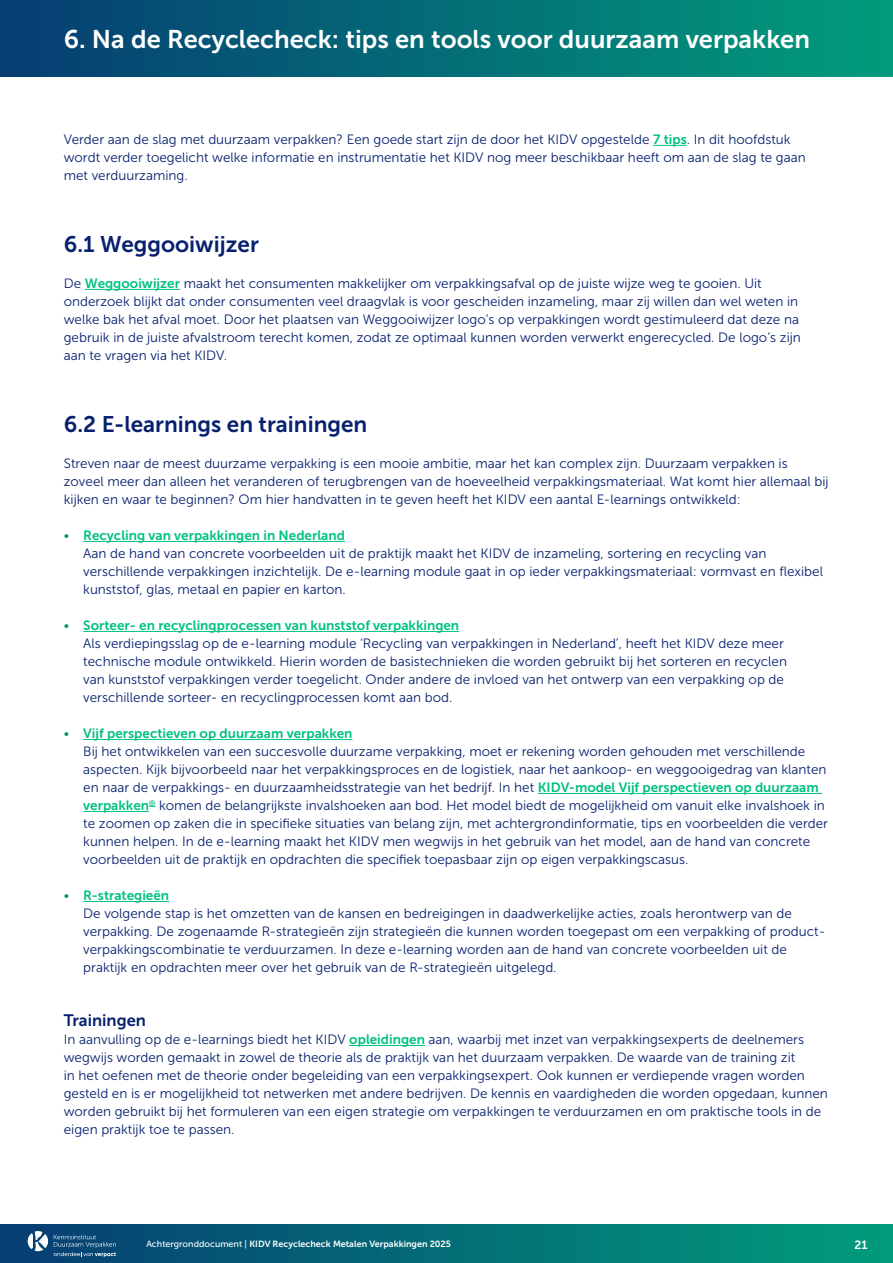
<style>
.page{position:relative;width:893px;height:1263px;background:#fff}
.page>*{position:absolute;margin:0;border:0;box-sizing:border-box;transform-origin:0 0}
.BODY{font:25.5px "Museo Sans 700";color:#fff}
.BODY-2{font:22.5px "Museo Sans 700";color:#07206f}
.BODY-3{font:16.5px "Museo Sans 700";color:#07206f}
.BODY-4{font:13.5px/18px "Museo Sans 300";color:#07206f}
.BODY-5{font:13.5px "Museo Sans 700";color:#01c180}
.t1{font:12px "Museo Sans 700";color:#fff}
.t2{font:9px "Museo Sans 700";color:#fff}
.s1{font-family:"Museo Sans 700";color:#01c180}
.s2{font-family:"Museo Sans 300";color:#02937a}
.s3{font-family:"Museo Sans 500"}
</style>
<div class="page">
<div style="left:0;top:1225px;width:893px;height:38px;background:linear-gradient(to right,#063d72,#029c7b)"></div>
<div style="left:0;top:0;width:893px;height:77px;background:linear-gradient(to right,#063d72,#029c7b)"></div>
<svg style="left:27px;top:1231px;width:89px;height:26px"></svg>
<hr style="left:653px;top:145px;width:34px;height:1px;background:#01c180">
<hr style="left:85px;top:289px;width:95px;height:1px;background:#01c180">
<hr style="left:83px;top:541px;width:262px;height:1px;background:#01c180">
<hr style="left:83px;top:631px;width:376px;height:1px;background:#01c180">
<hr style="left:83px;top:739px;width:269px;height:1px;background:#01c180">
<hr style="left:538px;top:793px;width:284px;height:1px;background:#01c180">
<hr style="left:83px;top:811px;width:66px;height:1px;background:#01c180">
<hr style="left:83px;top:901px;width:86px;height:1px;background:#01c180">
<hr style="left:349px;top:1045px;width:76px;height:1px;background:#01c180">
<p class="BODY" style="left:64px;top:25px;width:748px">6. Na de Recyclecheck: tips en tools voor duurzaam verpakken</p>
<p class="BODY-4" style="left:64px;top:130px;width:744px">Verder aan de slag met duurzaam verpakken? Een goede start zijn de door het KIDV opgestelde <span class="s1">7 tips</span>. In dit hoofdstuk wordt verder toegelicht welke informatie en instrumentatie het KIDV nog meer beschikbaar heeft om aan de slag te gaan met verduurzaming.</p>
<p class="BODY-2" style="left:64px;top:232px;width:197px">6.1 Weggooiwijzer</p>
<p class="BODY-4" style="left:64px;top:274px;width:739px">De <span class="s1">Weggooiwijzer</span> maakt het consumenten makkelijker om verpakkingsafval op de juiste wijze weg te gooien. Uit onderzoek blijkt dat onder consumenten veel draagvlak is voor gescheiden inzameling, maar zij willen dan wel weten in welke bak het afval moet. Door het plaatsen van Weggooiwijzer logo’s op verpakkingen wordt gestimuleerd dat deze na gebruik in de juiste afvalstroom terecht komen, zodat ze optimaal kunnen worden verwerkt engerecycled. De logo’s zijn aan te vragen via het KIDV.</p>
<p class="BODY-2" style="left:64px;top:412px;width:305px">6.2 E-learnings en trainingen</p>
<p class="BODY-4" style="left:64px;top:454px;width:766px">Streven naar de meest duurzame verpakking is een mooie ambitie, maar het kan complex zijn. Duurzaam verpakken is zoveel meer dan alleen het veranderen of terugbrengen van de hoeveelheid verpakkingsmateriaal. Wat komt hier allemaal bij kijken en waar te beginnen? Om hier handvatten in te geven heeft het KIDV een aantal E-learnings ontwikkeld:</p>
<p class="BODY-5" style="left:64px;top:528px;width:283px"><span class="s2">•</span> Recycling van verpakkingen in Nederland</p>
<p class="BODY-4" style="left:83px;top:544px;width:741px">Aan de hand van concrete voorbeelden uit de praktijk maakt het KIDV de inzameling, sortering en recycling van verschillende verpakkingen inzichtelijk. De e-learning module gaat in op ieder verpakkingsmateriaal: vormvast en flexibel kunststof, glas, metaal en papier en karton.</p>
<p class="BODY-5" style="left:64px;top:618px;width:397px"><span class="s2">•</span> Sorteer- en recyclingprocessen van kunststof verpakkingen</p>
<p class="BODY-4" style="left:83px;top:634px;width:705px">Als verdiepingsslag op de e-learning module ‘Recycling van verpakkingen in Nederland’, heeft het KIDV deze meer technische module ontwikkeld. Hierin worden de basistechnieken die worden gebruikt bij het sorteren en recyclen van kunststof verpakkingen verder toegelicht. Onder andere de invloed van het ontwerp van een verpakking op de verschillende sorteer- en recyclingprocessen komt aan bod.</p>
<p class="BODY-5" style="left:64px;top:726px;width:290px"><span class="s2">•</span> Vijf perspectieven op duurzaam verpakken</p>
<p class="BODY-4" style="left:83px;top:742px;width:746px">Bij het ontwikkelen van een succesvolle duurzame verpakking, moet er rekening worden gehouden met verschillende aspecten. Kijk bijvoorbeeld naar het verpakkingsproces en de logistiek, naar het aankoop- en weggooigedrag van klanten en naar de verpakkings- en duurzaamheidsstrategie van het bedrijf. In het <span class="s1">KIDV-model Vijf perspectieven op duurzaam verpakken</span><sup>®</sup> komen de belangrijkste invalshoeken aan bod. Het model biedt de mogelijkheid om vanuit elke invalshoek in te zoomen op zaken die in specifieke situaties van belang zijn, met achtergrondinformatie, tips en voorbeelden die verder kunnen helpen. In de e-learning maakt het KIDV men wegwijs in het gebruik van het model, aan de hand van concrete voorbeelden uit de praktijk en opdrachten die specifiek toepasbaar zijn op eigen verpakkingscasus.</p>
<p class="BODY-5" style="left:64px;top:888px;width:107px"><span class="s2">•</span> R-strategieën</p>
<p class="BODY-4" style="left:83px;top:904px;width:744px">De volgende stap is het omzetten van de kansen en bedreigingen in daadwerkelijke acties, zoals herontwerp van de verpakking. De zogenaamde R-strategieën zijn strategieën die kunnen worden toegepast om een verpakking of product&shy;verpakkingscombinatie te verduurzamen. In deze e-learning worden aan de hand van concrete voorbeelden uit de praktijk en opdrachten meer over het gebruik van de R-strategieën uitgelegd.</p>
<p class="BODY-3" style="left:64px;top:1011px;width:84px">Trainingen</p>
<p class="BODY-4" style="left:64px;top:1030px;width:766px">In aanvulling op de e-learnings biedt het KIDV <span class="s1">opleidingen</span> aan, waarbij met inzet van verpakkingsexperts de deelnemers wegwijs worden gemaakt in zowel de theorie als de praktijk van het duurzaam verpakken. De waarde van de training zit<br>in het oefenen met de theorie onder begeleiding van een verpakkingsexpert. Ook kunnen er verdiepende vragen worden gesteld en is er mogelijkheid tot netwerken met andere bedrijven. De kennis en vaardigheden die worden opgedaan, kunnen worden gebruikt bij het formuleren van een eigen strategie om verpakkingen te verduurzamen en om praktische tools in de eigen praktijk toe te passen.</p>
<p class="t2" style="left:146px;top:1239px;width:306px"><span class="s3">Achtergronddocument |</span> KIDV Recyclecheck Metalen Verpakkingen 2025</p>
<p class="t1" style="left:854px;top:1238px;width:15px">21</p>
</div>
